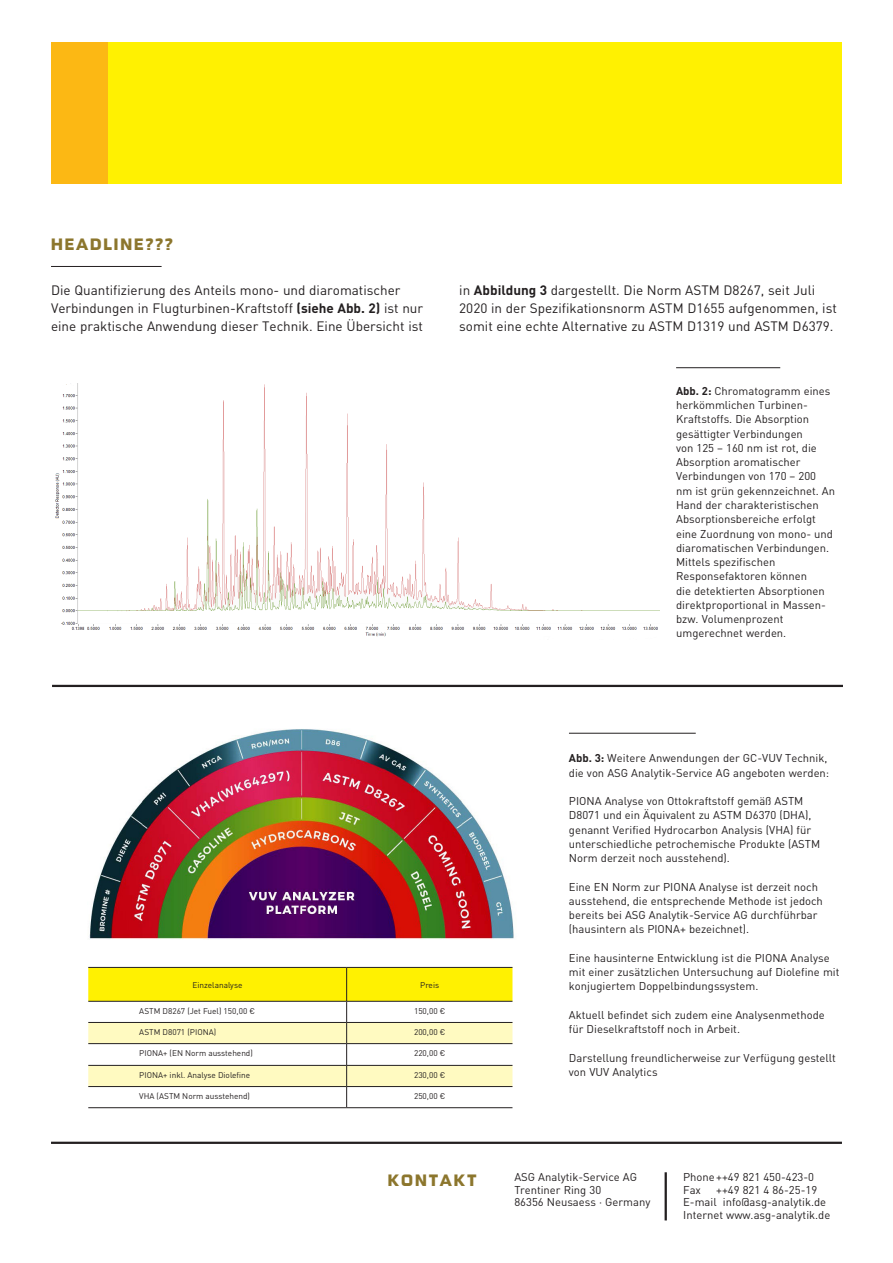
<style>
.page{position:relative;width:893px;height:1263px;background:#fff}
.page>*{position:absolute;margin:0;border:0;box-sizing:border-box;transform-origin:0 0}
.t1{font:19.5px "Ginger";letter-spacing:.1em;color:#8c762d}
.t2{font:13.5px/18px "DIN Pro";color:#231f20}
.t3{font:11.25px/14.2px "DIN Pro";color:#231f20}
.t4{font:8.25px "DIN Pro";color:#231f20}
.s1{font-weight:700}
</style>
<div class="page">
<hr style="left:52px;top:685px;width:791px;height:2px;background:#231f20">
<div style="left:51px;top:43px;width:791px;height:141px;background:#fff101"></div>
<div style="left:51px;top:43px;width:57px;height:141px;background:#fcb814"></div>
<hr style="left:665px;top:1172px;width:2px;height:48px;background:#231f20">
<hr style="left:51px;top:1142px;width:791px;height:2px;background:#231f20">
<img style="left:55px;top:384px;width:605px;height:253px">
<hr style="left:676px;top:367px;width:104px;height:1px;background:#231f20">
<hr style="left:569px;top:733px;width:127px;height:1px;background:#231f20">
<hr style="left:51px;top:266px;width:111px;height:1px;background:#231f20">
<svg style="left:88px;top:967px;width:424px;height:140px"></svg>
<hr style="left:88px;top:1107px;width:259px;height:1px;background:#231f20">
<hr style="left:347px;top:1107px;width:165px;height:1px;background:#231f20">
<img style="left:89px;top:729px;width:425px;height:211px">
<h1 class="t1" style="left:51px;top:234px;width:123px">HEADLINE???</h1>
<p class="t2" style="left:51px;top:281px;width:374px">Die Quantifizierung des Anteils mono- und diaromatischer<br>Verbindungen in Flugturbinen-Kraftstoff <span class="s1">(siehe Abb. 2)</span> ist nur eine praktische Anwendung dieser Technik. Eine Übersicht ist</p>
<p class="t2" style="left:459px;top:281px;width:379px">in <span class="s1">Abbildung 3</span> dargestellt. Die Norm ASTM D8267, seit Juli<br>2020 in der Spezifikationsnorm ASTM D1655 aufgenommen, ist somit eine echte Alternative zu ASTM D1319 und ASTM D6379.</p>
<p class="t3" style="left:676px;top:383px;width:160px"><span class="s1">Abb. 2:</span> Chromatogramm eines herkömmlichen Turbinen-<br>Kraftstoffs. Die Absorption gesättigter Verbindungen<br>von 125 – 160 nm ist rot, die<br>Absorption aromatischer<br>Verbindungen von 170 – 200 nm ist grün gekennzeichnet. An<br>Hand der charakteristischen<br>Absorptionsbereiche erfolgt eine Zuordnung von mono- und diaromatischen Verbindungen.<br>Mittels spezifischen<br>Responsefaktoren können<br>die detektierten Absorptionen direktproportional in Massen&shy;bzw. Volumenprozent umgerechnet werden.</p>
<p class="t4" style="left:192px;top:979px;width:52px">Einzelanalyse</p>
<p class="t4" style="left:420px;top:979px;width:20px">Preis</p>
<p class="t4" style="left:139px;top:1005px;width:117px">ASTM D8267 (Jet Fuel) 150,00 €</p>
<p class="t4" style="left:414px;top:1005px;width:33px">150,00 €</p>
<p class="t4" style="left:139px;top:1026px;width:78px">ASTM D8071 (PIONA)</p>
<p class="t4" style="left:414px;top:1026px;width:33px">200,00 €</p>
<p class="t4" style="left:139px;top:1047px;width:115px">PIONA+ (EN Norm ausstehend)</p>
<p class="t4" style="left:414px;top:1047px;width:33px">220,00 €</p>
<p class="t4" style="left:139px;top:1069px;width:112px">PIONA+ inkl. Analyse Diolefine</p>
<p class="t4" style="left:414px;top:1069px;width:33px">230,00 €</p>
<p class="t4" style="left:139px;top:1090px;width:112px">VHA (ASTM Norm ausstehend)</p>
<p class="t4" style="left:414px;top:1090px;width:33px">250,00 €</p>
<h1 class="t1" style="left:388px;top:1170px;width:90px">KONTAKT</h1>
<p class="t3" style="left:569px;top:751px;width:262px"><span class="s1">Abb. 3:</span> Weitere Anwendungen der GC-VUV Technik, die von ASG Analytik-Service AG angeboten werden:</p>
<p class="t3" style="left:569px;top:793px;width:253px">PIONA Analyse von Ottokraftstoff gemäß ASTM D8071 und ein Äquivalent zu ASTM D6370 (DHA), genannt Verified Hydrocarbon Analysis (VHA) für unterschiedliche petrochemische Produkte (ASTM Norm derzeit noch ausstehend).</p>
<p class="t3" style="left:569px;top:879px;width:255px">Eine EN Norm zur PIONA Analyse ist derzeit noch ausstehend, die entsprechende Methode ist jedoch bereits bei ASG Analytik-Service AG durchführbar (hausintern als PIONA+ bezeichnet).</p>
<p class="t3" style="left:569px;top:950px;width:272px">Eine hausinterne Entwicklung ist die PIONA Analyse mit einer zusätzlichen Untersuchung auf Diolefine mit konjugiertem Doppelbindungssystem.</p>
<p class="t3" style="left:569px;top:1007px;width:257px">Aktuell befindet sich zudem eine Analysenmethode für Dieselkraftstoff noch in Arbeit.</p>
<p class="t3" style="left:569px;top:1050px;width:269px">Darstellung freundlicherweise zur Verfügung gestellt von VUV Analytics</p>
<p class="t3" style="left:514px;top:1170px;width:137px;line-height:12.8px">ASG Analytik-Service AG<br>Trentiner Ring 30<br>86356 Neusaess · Germany</p>
<p class="t3" style="left:683px;top:1170px;width:132px;line-height:12.8px">Phone++49 821 450-423-0<br>Fax</p>
<p class="t3" style="left:683px;top:1183px;width:149px;line-height:12.8px;text-indent:33px">++49 821 4 86-25-19<br>E-mail info@asg-analytik.de<br>Internet www.asg-analytik.de</p>
</div>
